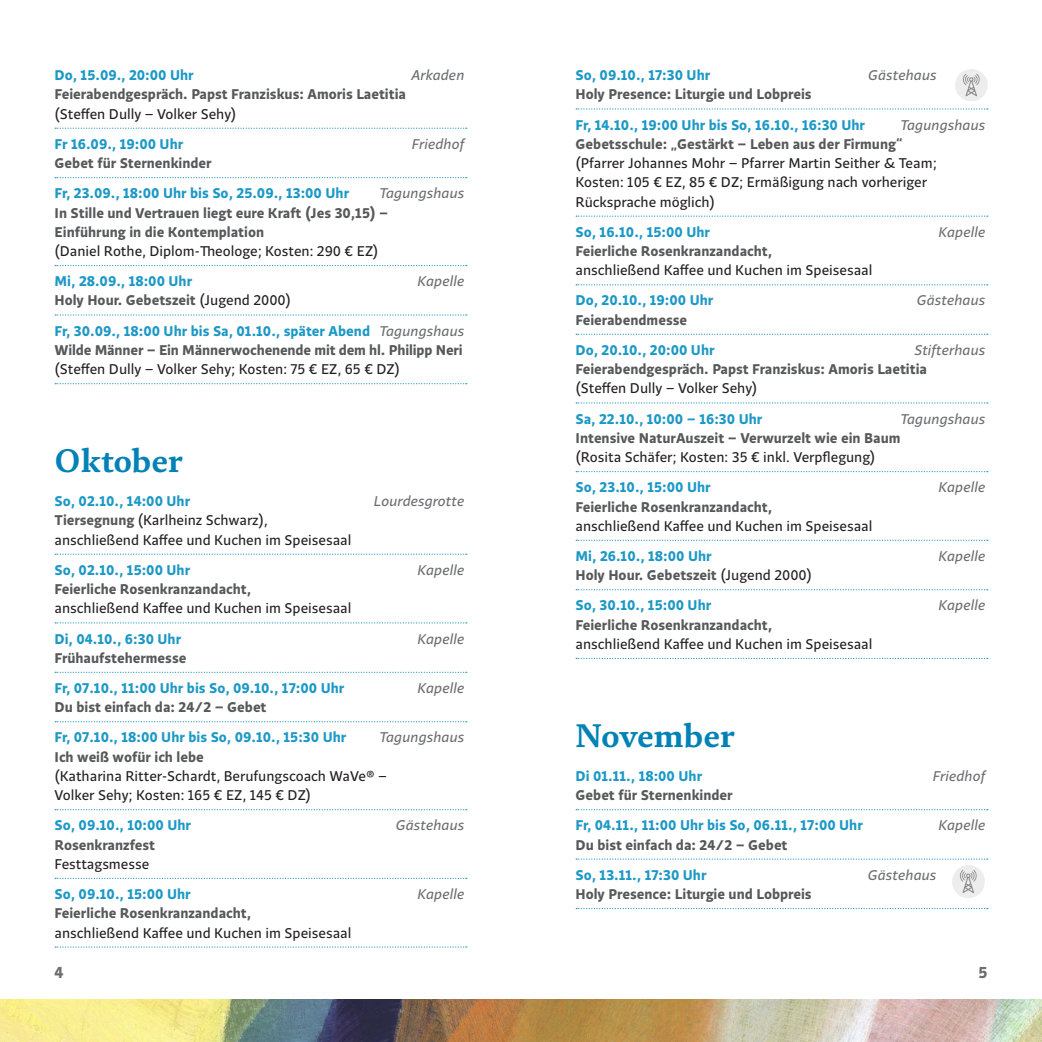
<style>
.page{position:relative;width:1042px;height:1042px;background:#fff}
.page>*{position:absolute;margin:0;border:0;box-sizing:border-box;transform-origin:0 0}
.t1{font:700 33.25px "FS Brabo";color:#0082b7}
.t2{font:700 15.75px "Quercus Sans";color:#6c6d70}
.t3{font:700 14px/19.2px "Quercus Sans";color:#57585a}
.t4{font:14px/19.2px "Quercus Sans";color:#231f20}
.t5{font:700 14px/30.1px "Quercus Sans";color:#1c98c6}
.t6{font:italic 14px "Quercus Sans";color:#6c6d70}
.s1{color:#57585a}
.s2{font-weight:400;color:#231f20}
.s3{font-weight:400;font-style:italic;color:#6c6d70}
.s4{font-weight:700;color:#57585a}
.s5{color:#1c98c6}
</style>
<div class="page">
<img style="left:0;top:999px;width:1042px;height:43px">
<svg style="left:55px;top:128px;width:412px;height:1px"></svg>
<svg style="left:55px;top:177px;width:412px;height:1px"></svg>
<svg style="left:55px;top:265px;width:412px;height:1px"></svg>
<svg style="left:55px;top:314px;width:412px;height:2px"></svg>
<svg style="left:55px;top:383px;width:412px;height:1px"></svg>
<svg style="left:55px;top:553px;width:412px;height:2px"></svg>
<svg style="left:55px;top:622px;width:412px;height:1px"></svg>
<svg style="left:55px;top:672px;width:412px;height:1px"></svg>
<svg style="left:55px;top:721px;width:412px;height:1px"></svg>
<svg style="left:55px;top:809px;width:412px;height:1px"></svg>
<svg style="left:55px;top:878px;width:412px;height:1px"></svg>
<svg style="left:55px;top:946px;width:412px;height:1px"></svg>
<svg style="left:576px;top:108px;width:412px;height:2px"></svg>
<svg style="left:576px;top:216px;width:412px;height:1px"></svg>
<svg style="left:576px;top:284px;width:412px;height:1px"></svg>
<svg style="left:576px;top:334px;width:412px;height:1px"></svg>
<svg style="left:576px;top:402px;width:412px;height:1px"></svg>
<svg style="left:576px;top:471px;width:412px;height:1px"></svg>
<svg style="left:576px;top:540px;width:412px;height:1px"></svg>
<svg style="left:576px;top:589px;width:412px;height:1px"></svg>
<svg style="left:576px;top:658px;width:412px;height:1px"></svg>
<svg style="left:576px;top:809px;width:412px;height:1px"></svg>
<svg style="left:576px;top:858px;width:412px;height:2px"></svg>
<svg style="left:576px;top:908px;width:412px;height:1px"></svg>
<img style="left:955px;top:69px;width:32px;height:32px">
<img style="left:952px;top:866px;width:32px;height:31px">
<p class="t5" style="left:55px;top:60px;width:141px">Do, 15.09., 20:00 Uhr</p>
<p class="t6" style="left:411px;top:66px;width:55px">Arkaden</p>
<p class="t3" style="left:55px;top:85px;width:353px">Feierabendgespräch. Papst Franziskus: Amoris Laetitia</p>
<p class="t4" style="left:55px;top:104px;width:183px">(Steffen Dully – Volker Sehy)</p>
<p class="t5" style="left:55px;top:129px;width:130px">Fr 16.09., 19:00 Uhr</p>
<p class="t6" style="left:411px;top:135px;width:54px">Friedhof</p>
<p class="t3" style="left:55px;top:154px;width:159px">Gebet für Sternenkinder</p>
<p class="t5" style="left:55px;top:179px;width:296px">Fr, 23.09., 18:00 Uhr bis So, 25.09., 13:00 Uhr</p>
<p class="t6" style="left:379px;top:184px;width:86px">Tagungshaus</p>
<p class="t3" style="left:55px;top:203px;width:335px">In Stille und Vertrauen liegt eure Kraft (Jes 30,15) –<br>Einführung in die Kontemplation</p>
<p class="t4" style="left:55px;top:242px;width:325px">(Daniel Rothe, Diplom-Theologe; Kosten: 290 € EZ)</p>
<p class="t5" style="left:55px;top:266px;width:139px">Mi, 28.09., 18:00 Uhr</p>
<p class="t6" style="left:417px;top:272px;width:48px">Kapelle</p>
<p class="t5" style="left:55px;top:286px;width:411px"><span class="s1">Holy Hour. Gebetszeit</span> <span class="s2">(Jugend 2000)<br></span>Fr, 30.09., 18:00 Uhr bis Sa, 01.10., später Abend <span class="s3">Tagungshaus</span></p>
<p class="t3" style="left:55px;top:341px;width:409px">Wilde Männer – Ein Männerwochenende mit dem hl. Philipp Neri</p>
<p class="t4" style="left:55px;top:360px;width:347px">(Steffen Dully – Volker Sehy; Kosten: 75 € EZ, 65 € DZ)</p>
<h1 class="t1" style="left:55px;top:435px;width:130px">Oktober</h1>
<p class="t5" style="left:55px;top:486px;width:137px">So, 02.10., 14:00 Uhr</p>
<p class="t6" style="left:374px;top:492px;width:92px">Lourdesgrotte</p>
<p class="t4" style="left:55px;top:511px;width:298px"><span class="s4">Tiersegnung</span> (Karlheinz Schwarz), anschließend Kaffee und Kuchen im Speisesaal</p>
<p class="t5" style="left:55px;top:555px;width:137px">So, 02.10., 15:00 Uhr</p>
<p class="t6" style="left:417px;top:560px;width:48px">Kapelle</p>
<p class="t3" style="left:55px;top:580px;width:198px">Feierliche Rosenkranzandacht,</p>
<p class="t4" style="left:55px;top:599px;width:298px">anschließend Kaffee und Kuchen im Speisesaal</p>
<p class="t5" style="left:55px;top:624px;width:128px">Di, 04.10., 6:30 Uhr</p>
<p class="t6" style="left:417px;top:629px;width:48px">Kapelle</p>
<p class="t3" style="left:55px;top:648px;width:133px">Frühaufstehermesse</p>
<p class="t5" style="left:55px;top:673px;width:291px">Fr, 07.10., 11:00 Uhr bis So, 09.10., 17:00 Uhr</p>
<p class="t6" style="left:417px;top:679px;width:48px">Kapelle</p>
<p class="t3" style="left:55px;top:698px;width:213px">Du bist einfach da: 24/2 – Gebet</p>
<p class="t5" style="left:55px;top:722px;width:293px">Fr, 07.10., 18:00 Uhr bis So, 09.10., 15:30 Uhr</p>
<p class="t6" style="left:379px;top:728px;width:86px">Tagungshaus</p>
<p class="t3" style="left:55px;top:747px;width:151px">Ich weiß wofür ich lebe</p>
<p class="t4" style="left:55px;top:766px;width:334px">(Katharina Ritter-Schardt, Berufungscoach WaVe® –<br>Volker Sehy; Kosten: 165 € EZ, 145 € DZ)</p>
<p class="t5" style="left:55px;top:810px;width:138px">So, 09.10., 10:00 Uhr</p>
<p class="t6" style="left:395px;top:816px;width:70px">Gästehaus</p>
<p class="t3" style="left:55px;top:835px;width:102px">Rosenkranzfest</p>
<p class="t4" style="left:55px;top:854px;width:96px">Festtagsmesse</p>
<p class="t5" style="left:55px;top:879px;width:138px">So, 09.10., 15:00 Uhr</p>
<p class="t6" style="left:417px;top:885px;width:48px">Kapelle</p>
<p class="t3" style="left:55px;top:904px;width:198px">Feierliche Rosenkranzandacht,</p>
<p class="t4" style="left:55px;top:923px;width:298px">anschließend Kaffee und Kuchen im Speisesaal</p>
<p class="t5" style="left:575px;top:60px;width:136px">So, 09.10., 17:30 Uhr</p>
<p class="t6" style="left:868px;top:66px;width:70px">Gästehaus</p>
<p class="t3" style="left:575px;top:85px;width:238px">Holy Presence: Liturgie und Lobpreis</p>
<p class="t5" style="left:575px;top:110px;width:291px">Fr, 14.10., 19:00 Uhr bis So, 16.10., 16:30 Uhr</p>
<p class="t6" style="left:900px;top:115px;width:86px">Tagungshaus</p>
<p class="t3" style="left:575px;top:135px;width:328px">Gebetsschule: „Gestärkt – Leben aus der Firmung“</p>
<p class="t4" style="left:575px;top:154px;width:363px">(Pfarrer Johannes Mohr – Pfarrer Martin Seither &amp; Team;<br>Kosten: 105 € EZ, 85 € DZ; Ermäßigung nach vorheriger<br>Rücksprache möglich)</p>
<p class="t5" style="left:575px;top:217px;width:136px">So, 16.10., 15:00 Uhr</p>
<p class="t6" style="left:938px;top:222px;width:48px">Kapelle</p>
<p class="t3" style="left:575px;top:242px;width:198px">Feierliche Rosenkranzandacht,</p>
<p class="t4" style="left:575px;top:261px;width:298px">anschließend Kaffee und Kuchen im Speisesaal</p>
<p class="t5" style="left:575px;top:286px;width:139px">Do, 20.10., 19:00 Uhr</p>
<p class="t6" style="left:916px;top:291px;width:70px">Gästehaus</p>
<p class="t3" style="left:575px;top:310px;width:113px">Feierabendmesse</p>
<p class="t5" style="left:575px;top:335px;width:141px">Do, 20.10., 20:00 Uhr</p>
<p class="t6" style="left:914px;top:341px;width:73px">Stifterhaus</p>
<p class="t3" style="left:575px;top:360px;width:353px">Feierabendgespräch. Papst Franziskus: Amoris Laetitia</p>
<p class="t4" style="left:575px;top:379px;width:183px">(Steffen Dully – Volker Sehy)</p>
<p class="t5" style="left:575px;top:404px;width:188px">Sa, 22.10., 10:00 – 16:30 Uhr</p>
<p class="t6" style="left:900px;top:409px;width:86px">Tagungshaus</p>
<p class="t3" style="left:575px;top:428px;width:327px">Intensive NaturAuszeit – Verwurzelt wie ein Baum</p>
<p class="t4" style="left:575px;top:448px;width:301px">(Rosita Schäfer; Kosten: 35 € inkl. Verpflegung)</p>
<p class="t5" style="left:575px;top:472px;width:137px">So, 23.10., 15:00 Uhr</p>
<p class="t6" style="left:938px;top:478px;width:48px">Kapelle</p>
<p class="t3" style="left:575px;top:497px;width:198px">Feierliche Rosenkranzandacht,</p>
<p class="t4" style="left:575px;top:516px;width:298px">anschließend Kaffee und Kuchen im Speisesaal</p>
<p class="t5" style="left:575px;top:541px;width:138px">Mi, 26.10., 18:00 Uhr</p>
<p class="t6" style="left:938px;top:547px;width:48px">Kapelle</p>
<p class="t3" style="left:575px;top:560px;width:238px;line-height:30.1px">Holy Hour. Gebetszeit <span class="s2">(Jugend 2000)<br></span><span class="s5">So, 30.10., 15:00 Uhr</span></p>
<p class="t6" style="left:938px;top:596px;width:48px">Kapelle</p>
<p class="t3" style="left:575px;top:615px;width:198px">Feierliche Rosenkranzandacht,</p>
<p class="t4" style="left:575px;top:634px;width:298px">anschließend Kaffee und Kuchen im Speisesaal</p>
<h1 class="t1" style="left:575px;top:709px;width:161px">November</h1>
<p class="t5" style="left:575px;top:761px;width:128px">Di 01.11., 18:00 Uhr</p>
<p class="t6" style="left:932px;top:766px;width:54px">Friedhof</p>
<p class="t3" style="left:575px;top:786px;width:159px">Gebet für Sternenkinder</p>
<p class="t5" style="left:575px;top:810px;width:289px">Fr, 04.11., 11:00 Uhr bis So, 06.11., 17:00 Uhr</p>
<p class="t6" style="left:938px;top:816px;width:48px">Kapelle</p>
<p class="t3" style="left:575px;top:835px;width:213px">Du bist einfach da: 24/2 – Gebet</p>
<p class="t5" style="left:575px;top:860px;width:132px">So, 13.11., 17:30 Uhr</p>
<p class="t6" style="left:867px;top:865px;width:70px">Gästehaus</p>
<p class="t3" style="left:575px;top:884px;width:238px">Holy Presence: Liturgie und Lobpreis</p>
<p class="t2" style="left:55px;top:962px;width:11px">4</p>
<p class="t2" style="left:978px;top:962px;width:11px">5</p>
</div>
